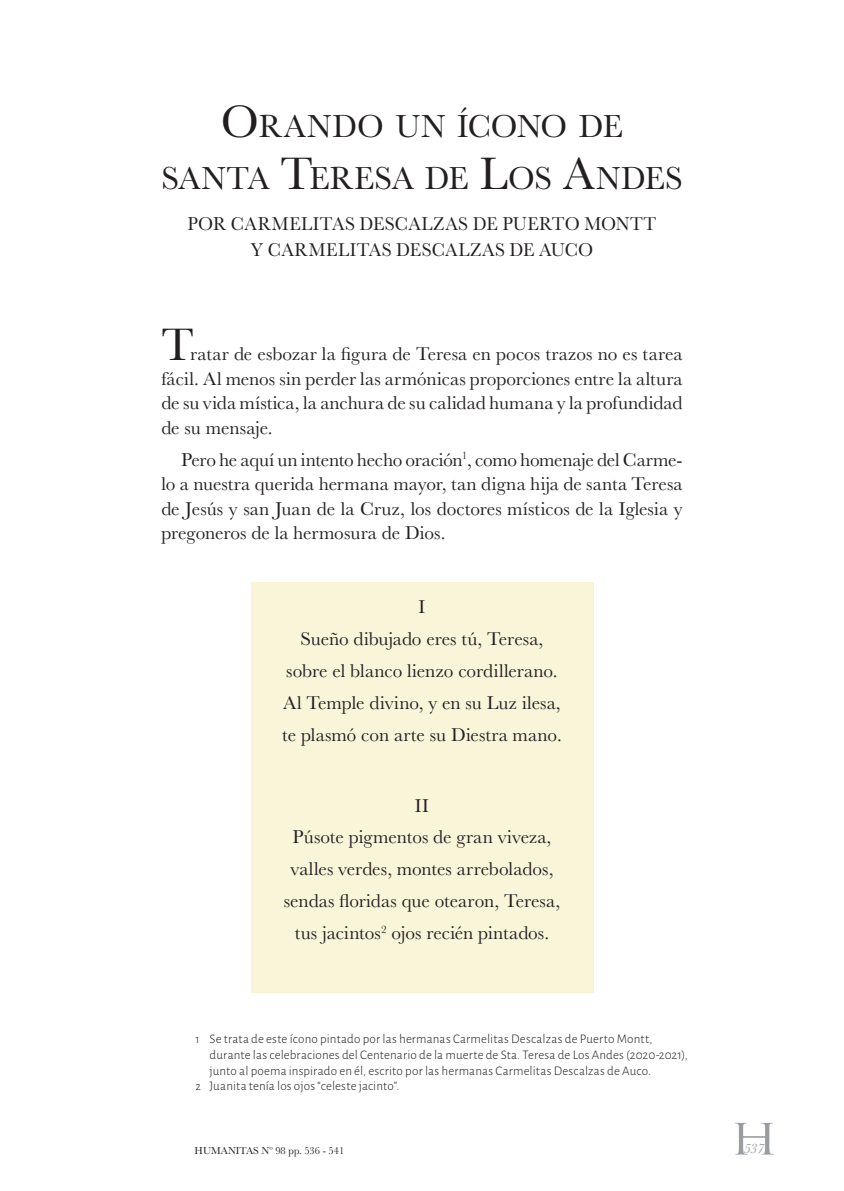
<style>
.page{position:relative;width:844px;height:1191px;background:#fff}
.page>*{position:absolute;margin:0;border:0;box-sizing:border-box;transform-origin:0 0}
.Texto_general_Bask{font:47.25px "Baskerville";color:#231f20}
.t1{font:42px "Trajan Pro";color:#979da0;scale:1.2 1}
.Título_Baskerville{font:33.07px "Baskerville";color:#231f20}
.Texto_general_Bask-2{font:19.25px/24.5px "Baskerville";color:#231f20;text-align:justify}
.Título_autor_Baske{font:19.25px "Baskerville";letter-spacing:.02em;color:#231f20;scale:.95 1}
.t2{font:italic 14px "Baskerville";color:#979da0}
.Notas_Alegreya_San{font:300 13.12px "Alegreya Sans";letter-spacing:.01em;color:#231f20}
.t3{font:10.5px "Baskerville";color:#231f20}
.s1{font-size:47.25px}
.s2{font-size:12.25px}
</style>
<div class="page">
<div style="left:251px;top:581px;width:342px;height:411px;background:#f9f5d9"></div>
<p class="Título_Baskerville" style="left:221px;top:105px;width:403px"><span class="s1">O</span>RANDO UN ÍCONO DE</p>
<p class="Título_Baskerville" style="left:161px;top:157px;width:522px">SANTA <span class="s1">T</span>ERESA DE <span class="s1">L</span>OS <span class="s1">A</span>NDES</p>
<p class="Título_autor_Baske" style="left:187px;top:212px;width:495px">POR CARMELITAS DESCALZAS DE PUERTO MONTT</p>
<p class="Título_autor_Baske" style="left:251px;top:238px;width:362px">Y CARMELITAS DESCALZAS DE AUCO</p>
<p class="Texto_general_Bask" style="left:161px;top:315px;width:34px">T</p>
<p class="Texto_general_Bask-2" style="left:161px;top:342px;width:522px;text-indent:29px">ratar de esbozar la figura de Teresa en pocos trazos no es tarea fácil. Al menos sin perder las armónicas proporciones entre la altura de su vida mística, la anchura de su calidad humana y la profundidad de su mensaje.</p>
<p class="Texto_general_Bask-2" style="left:161px;top:447px;width:522px;text-indent:20px">Pero he aquí un intento hecho oración<sup>1</sup>, como homenaje del Carme&shy;lo a nuestra querida hermana mayor, tan digna hija de santa Teresa de Jesús y san Juan de la Cruz, los doctores místicos de la Iglesia y pregoneros de la hermosura de Dios.</p>
<p class="Texto_general_Bask-2" style="left:418px;top:595px;width:8px">I</p>
<p class="Texto_general_Bask-2" style="left:300px;top:627px;width:244px">Sueño dibujado eres tú, Teresa,</p>
<p class="Texto_general_Bask-2" style="left:286px;top:659px;width:273px">sobre el blanco lienzo cordillerano.</p>
<p class="Texto_general_Bask-2" style="left:283px;top:691px;width:279px">Al Temple divino, y en su Luz ilesa,</p>
<p class="Texto_general_Bask-2" style="left:282px;top:723px;width:281px">te plasmó con arte su Diestra mano.</p>
<p class="Texto_general_Bask-2" style="left:415px;top:793px;width:16px">II</p>
<p class="Texto_general_Bask-2" style="left:292px;top:825px;width:260px">Púsote pigmentos de gran viveza,</p>
<p class="Texto_general_Bask-2" style="left:290px;top:857px;width:264px">valles verdes, montes arrebolados,</p>
<p class="Texto_general_Bask-2" style="left:284px;top:889px;width:278px">sendas floridas que otearon, Teresa,</p>
<p class="Texto_general_Bask-2" style="left:294px;top:921px;width:256px">tus jacintos<sup>2</sup> ojos recién pintados.</p>
<p class="Notas_Alegreya_San" style="left:195px;top:1030px;width:458px"><span class="s2">1</span> Se trata de este ícono pintado por las hermanas Carmelitas Descalzas de Puerto Montt,</p>
<p class="Notas_Alegreya_San" style="left:209px;top:1046px;width:479px">durante las celebraciones del Centenario de la muerte de Sta. Teresa de Los Andes (2020-2021),</p>
<p class="Notas_Alegreya_San" style="left:209px;top:1062px;width:443px">junto al poema inspirado en él, escrito por las hermanas Carmelitas Descalzas de Auco.</p>
<p class="Notas_Alegreya_San" style="left:195px;top:1077px;width:205px"><span class="s2">2</span> Juanita tenía los ojos “celeste jacinto”.</p>
<p class="t3" style="left:194px;top:1144px;width:151px">HUMANITAS Nº 98 pp. 536 - 541</p>
<h2 class="t1" style="left:729px;top:1112px;width:42px">H</h2>
<p class="t2" style="left:743px;top:1138px;width:22px">537</p>
</div>
